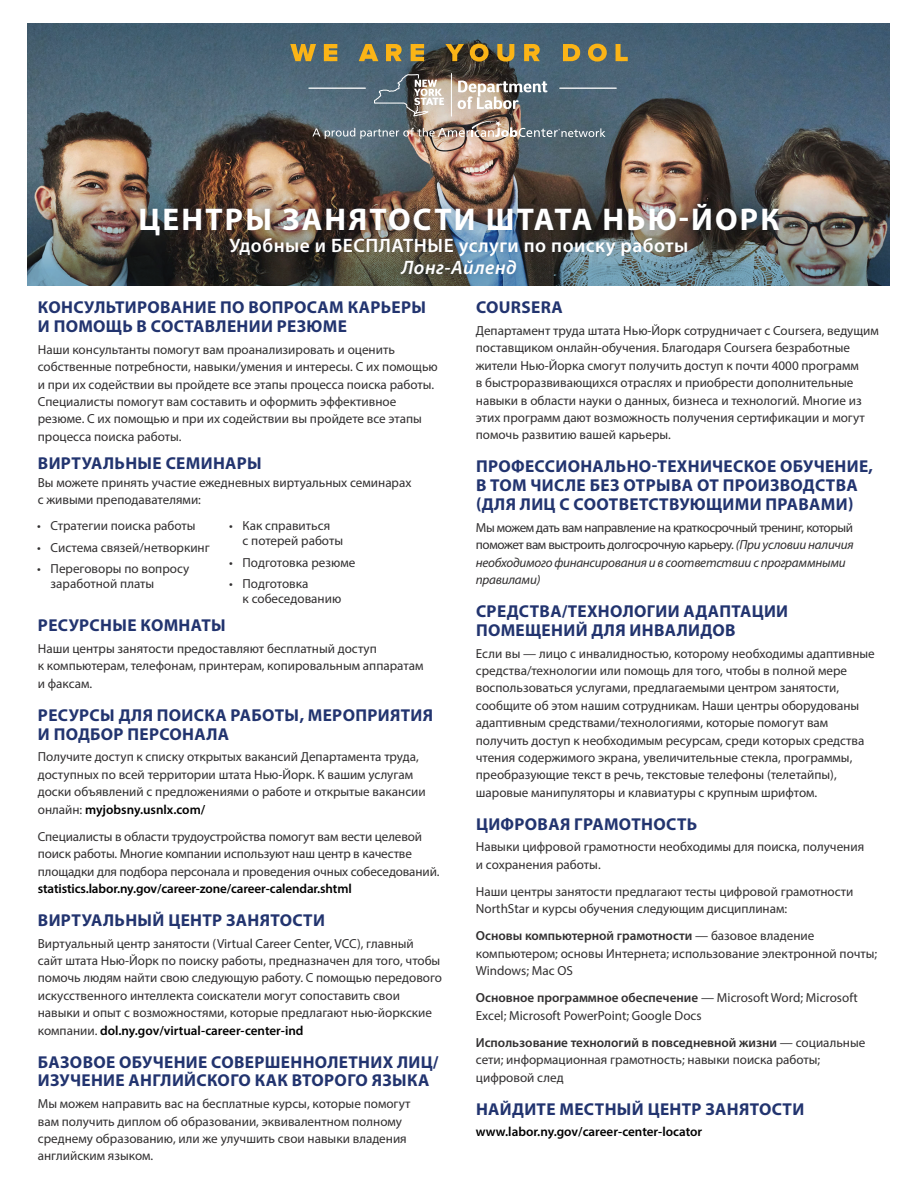
<style>
.page{position:relative;width:918px;height:1188px;background:#fff}
.page>*{position:absolute;margin:0;border:0;box-sizing:border-box;transform-origin:0 0}
.t1{font:700 31.5px "Myriad Pro";letter-spacing:.07em;color:#fff}
.t2{font:600 19.5px "Myriad Pro";letter-spacing:.025em;color:#fff}
.t3{font:italic 600 19.5px "Myriad Pro";letter-spacing:.025em;color:#fff}
.t4{font:700 17.25px/18.9px "Myriad Pro";letter-spacing:.02em;color:#22346f}
.t5{font:13.2px/17.4px "Myriad Pro";color:#312f30}
.t6{font:13.2px/17.4px "Myriad Pro";letter-spacing:-.03em;color:#312f30}
.t7{font:600 13.2px "Myriad Pro";letter-spacing:-.01em;color:#000}
.s1{font-weight:600;color:#000}
.s2{font-style:italic}
.s3{font-weight:600}
</style>
<div class="page">
<img style="left:27px;top:154px;width:863px;height:25px">
<svg style="left:27px;top:24px;width:863px;height:130px;background:#4e606d"></svg>
<img style="left:27px;top:179px;width:863px;height:107px">
<hr style="left:559px;top:88px;width:58px;height:1px;background:#fff">
<hr style="left:308px;top:88px;width:58px;height:1px;background:#fff">
<svg style="left:290px;top:44px;width:26px;height:17px"></svg>
<svg style="left:324px;top:44px;width:13px;height:17px"></svg>
<svg style="left:359px;top:44px;width:19px;height:17px"></svg>
<svg style="left:386px;top:44px;width:16px;height:17px"></svg>
<svg style="left:411px;top:44px;width:13px;height:17px"></svg>
<svg style="left:445px;top:44px;width:19px;height:17px"></svg>
<svg style="left:470px;top:44px;width:19px;height:18px"></svg>
<svg style="left:497px;top:44px;width:17px;height:18px"></svg>
<svg style="left:524px;top:44px;width:16px;height:17px"></svg>
<svg style="left:563px;top:44px;width:17px;height:17px"></svg>
<svg style="left:588px;top:44px;width:19px;height:18px"></svg>
<svg style="left:616px;top:44px;width:12px;height:17px"></svg>
<hr style="left:451px;top:73px;width:1px;height:44px;background:#fff">
<img style="left:312px;top:74px;width:294px;height:65px">
<div style="left:135px;top:198px;width:650px;height:82px;background:#002953;opacity:.2"></div>
<h1 class="t1" style="left:138px;top:201px;width:643px">ЦЕНТРЫ ЗАНЯТОСТИ ШТАТА НЬЮ-ЙОРК</h1>
<h2 class="t2" style="left:230px;top:233px;width:460px">Удобные и БЕСПЛАТНЫЕ услуги по поиску работы</h2>
<h2 class="t3" style="left:401px;top:255px;width:117px">Лонг-Айленд</h2>
<h3 class="t4" style="left:38px;top:298px;width:390px">КОНСУЛЬТИРОВАНИЕ ПО ВОПРОСАМ КАРЬЕРЫ<br>И ПОМОЩЬ В СОСТАВЛЕНИИ РЕЗЮМЕ</h3>
<p class="t5" style="left:38px;top:340px;width:402px">Наши консультанты помогут вам проанализировать и оценить собственные потребности, навыки/умения и интересы. С их помощью и при их содействии вы пройдете все этапы процесса поиска работы.<br>Специалисты помогут вам составить и оформить эффективное резюме. С их помощью и при их содействии вы пройдете все этапы процесса поиска работы.</p>
<h3 class="t4" style="left:38px;top:454px;width:226px">ВИРТУАЛЬНЫЕ СЕМИНАРЫ</h3>
<p class="t5" style="left:38px;top:473px;width:375px">Вы можете принять участие ежедневных виртуальных семинарах с живыми преподавателями:</p>
<p class="t5" style="left:37px;top:516px;width:160px">• Стратегии поиска работы</p>
<p class="t5" style="left:37px;top:538px;width:174px">• Система связей/нетворкинг</p>
<p class="t5" style="left:51px;top:561px;width:140px;line-height:15px;text-indent:-14px">• Переговоры по вопросу заработной платы</p>
<p class="t5" style="left:243px;top:518px;width:102px;line-height:15px;text-indent:-14px">• Как справиться<br>с потерей работы</p>
<p class="t5" style="left:229px;top:553px;width:128px">• Подготовка резюме</p>
<p class="t5" style="left:243px;top:576px;width:100px;line-height:15px;text-indent:-14px">• Подготовка<br>к собеседованию</p>
<h3 class="t4" style="left:38px;top:616px;width:189px">РЕСУРСНЫЕ КОМНАТЫ</h3>
<p class="t5" style="left:38px;top:640px;width:387px">Наши центры занятости предоставляют бесплатный доступ<br>к компьютерам, телефонам, принтерам, копировальным аппаратам и факсам.</p>
<h3 class="t4" style="left:38px;top:706px;width:397px">РЕСУРСЫ ДЛЯ ПОИСКА РАБОТЫ, МЕРОПРИЯТИЯ<br>И ПОДБОР ПЕРСОНАЛА</h3>
<p class="t5" style="left:38px;top:748px;width:390px">Получите доступ к списку открытых вакансий Департамента труда, доступных по всей территории штата Нью-Йорк. К вашим услугам доски объявлений с предложениями о работе и открытые вакансии онлайн: <span class="s1">myjobsny.usnlx.com/</span></p>
<p class="t5" style="left:38px;top:827px;width:403px">Специалисты в области трудоустройства помогут вам вести целевой поиск работы. Многие компании используют наш центр в качестве площадки для подбора персонала и проведения очных собеседований.</p>
<p class="t7" style="left:38px;top:880px;width:315px">statistics.labor.ny.gov/career-zone/career-calendar.shtml</p>
<h3 class="t4" style="left:38px;top:911px;width:289px">ВИРТУАЛЬНЫЙ ЦЕНТР ЗАНЯТОСТИ</h3>
<p class="t5" style="left:38px;top:934px;width:406px">Виртуальный центр занятости (Virtual Career Center, VCC), главный<br>сайт штата Нью-Йорк по поиску работы, предназначен для того, чтобы помочь людям найти свою следующую работу. С помощью передового искусственного интеллекта соискатели могут сопоставить свои навыки и опыт с возможностями, которые предлагают нью-йоркские компании. <span class="s1">dol.ny.gov/virtual-career-center-ind</span></p>
<h3 class="t4" style="left:38px;top:1053px;width:402px">БАЗОВОЕ ОБУЧЕНИЕ СОВЕРШЕННОЛЕТНИХ ЛИЦ/<br>ИЗУЧЕНИЕ АНГЛИЙСКОГО КАК ВТОРОГО ЯЗЫКА</h3>
<p class="t5" style="left:38px;top:1095px;width:374px">Мы можем направить вас на бесплатные курсы, которые помогут вам получить диплом об образовании, эквивалентном полному среднему образованию, или же улучшить свои навыки владения английским языком.</p>
<h3 class="t4" style="left:476px;top:298px;width:88px">COURSERA</h3>
<p class="t5" style="left:476px;top:322px;width:405px">Департамент труда штата Нью-Йорк сотрудничает с Coursera, ведущим поставщиком онлайн-обучения. Благодаря Coursera безработные жители Нью-Йорка смогут получить доступ к почти 4000 программ<br>в быстроразвивающихся отраслях и приобрести дополнительные навыки в области науки о данных, бизнеса и технологий. Многие из этих программ дают возможность получения сертификации и могут помочь развитию вашей карьеры.</p>
<h3 class="t4" style="left:476px;top:457px;width:398px">ПРОФЕССИОНАЛЬНО-ТЕХНИЧЕСКОЕ ОБУЧЕНИЕ,<br>В ТОМ ЧИСЛЕ БЕЗ ОТРЫВА ОТ ПРОИЗВОДСТВА (ДЛЯ ЛИЦ С СООТВЕТСТВУЮЩИМИ ПРАВАМИ)</h3>
<p class="t6" style="left:476px;top:518px;width:379px">Мы можем дать вам направление на краткосрочный тренинг, который поможет вам выстроить долгосрочную карьеру. <span class="s2">(При условии наличия необходимого финансирования и в соответствии с программными правилами)</span></p>
<h3 class="t4" style="left:476px;top:602px;width:314px">СРЕДСТВА/ТЕХНОЛОГИИ АДАПТАЦИИ<br>ПОМЕЩЕНИЙ ДЛЯ ИНВАЛИДОВ</h3>
<p class="t5" style="left:476px;top:644px;width:401px">Если вы — лицо с инвалидностью, которому необходимы адаптивные средства/технологии или помощь для того, чтобы в полной мере воспользоваться услугами, предлагаемыми центром занятости, сообщите об этом нашим сотрудникам. Наши центры оборудованы адаптивным средствами/технологиями, которые помогут вам получить доступ к необходимым ресурсам, среди которых средства чтения содержимого экрана, увеличительные стекла, программы, преобразующие текст в речь, текстовые телефоны (телетайпы), шаровые манипуляторы и клавиатуры с крупным шрифтом.</p>
<h3 class="t4" style="left:476px;top:815px;width:223px">ЦИФРОВАЯ ГРАМОТНОСТЬ</h3>
<p class="t5" style="left:476px;top:838px;width:390px">Навыки цифровой грамотности необходимы для поиска, получения и сохранения работы.</p>
<p class="t5" style="left:476px;top:883px;width:379px">Наши центры занятости предлагают тесты цифровой грамотности<br>NorthStar и курсы обучения следующим дисциплинам:</p>
<p class="t5" style="left:476px;top:927px;width:403px"><span class="s3">Основы компьютерной грамотности</span> — базовое владение компьютером; основы Интернета; использование электронной почты;<br>Windows; Mac OS</p>
<p class="t5" style="left:476px;top:989px;width:383px"><span class="s3">Основное программное обеспечение</span> — Microsoft Word; Microsoft<br>Excel; Microsoft PowerPoint; Google Docs</p>
<p class="t5" style="left:476px;top:1034px;width:391px"><span class="s3">Использование технологий в повседневной жизни</span> — социальные сети; информационная грамотность; навыки поиска работы; цифровой след</p>
<h3 class="t4" style="left:476px;top:1100px;width:330px">НАЙДИТЕ МЕСТНЫЙ ЦЕНТР ЗАНЯТОСТИ</h3>
<p class="t7" style="left:476px;top:1123px;width:228px">www.labor.ny.gov/career-center-locator</p>
</div>
